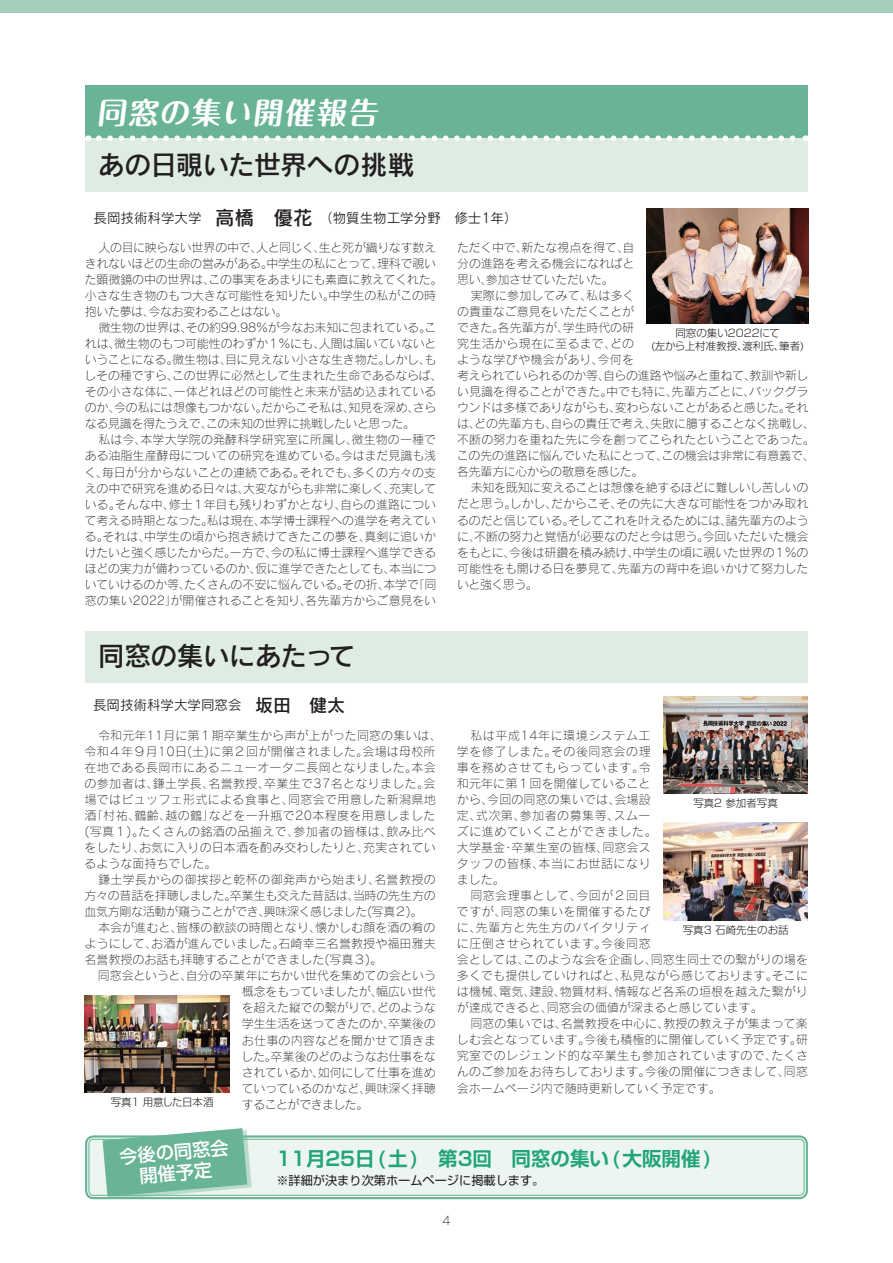
<style>
.page{position:relative;width:893px;height:1263px;background:#fff}
.page>*{position:absolute;margin:0;border:0;box-sizing:border-box;transform-origin:0 0}
.t1{font:700 30px "Maru Fo Pro";color:#fff}
.t2{font:27px "Rodin Pro DB";letter-spacing:-.035em;color:#231f20}
.t3{font:700 19.5px "Shin Go Pr 6 N De";color:#21a577}
.t4{font:500 18.3px/21px "Shin Go Pro";color:#fff;text-align:center}
.t5{font:13.5px "Rodin Pro M";color:#231f20}
.t6{font:12.15px "Shin Go Pr 6 N";color:#231f20}
.t7{font:12px/16px "Rodin Pro L";color:#231f20;text-align:justify}
.t8{font:12px/16px "Rodin Pro L";letter-spacing:-.02em;color:#231f20}
.t9{font:12px/16px "Rodin Pro L";letter-spacing:.025em;color:#231f20}
.t10{font:12px/16px "Rodin Pro L";letter-spacing:.045em;color:#231f20}
.t11{font:300 10.5px/13.5px "Shin Go Pro";color:#231f20;text-align:center}
.t12{font:300 10.5px "Shin Go Pro";letter-spacing:-.03em;color:#231f20}
.s1{font-family:"Rodin Pro DB";font-size:19.5px}
.s2{font-family:"Rodin Pro DB";font-size:18px}
</style>
<div class="page">
<div style="left:0;top:0;width:893px;height:13px;background:#a4cdba"></div>
<div style="left:85px;top:85px;width:723px;height:53px;background:#69b396"></div>
<div style="left:85px;top:138px;width:723px;height:53px;background:#deece4"></div>
<svg style="left:99px;top:135px;width:707px;height:6px"></svg>
<div style="left:85px;top:631px;width:723px;height:51px;background:#deece4"></div>
<img style="left:647px;top:208px;width:161px;height:115px">
<img style="left:85px;top:995px;width:144px;height:98px">
<img style="left:663px;top:696px;width:145px;height:98px">
<img style="left:663px;top:823px;width:145px;height:98px">
<div style="left:86px;top:1136px;width:721px;height:62px;background:#edf5f1;border-radius:7px"></div>
<div style="left:85px;top:1135px;width:723px;height:64px;border:2px solid #69b396;border-radius:7px"></div>
<div style="left:89px;top:1139px;width:715px;height:57px;border:1px solid #69b396;border-radius:5px"></div>
<div style="left:107px;top:1130px;width:145px;height:69px;background:#69b396;opacity:.4"></div>
<svg style="left:103px;top:1128px;width:144px;height:69px;background:#7fbea5"></svg>
<h1 class="t1" style="left:96px;top:89px;width:288px">同窓の集い開催報告</h1>
<h2 class="t2" style="left:98px;top:147px;width:318px">あの日覗いた世界への挑戦</h2>
<p class="t5" style="left:94px;top:209px;width:426px">長岡技術科学大学 <span class="s1">高橋　優花</span>（物質生物工学分野　修士1年）</p>
<p class="t8" style="left:85px;top:239px;width:359px;text-indent:14px">人の目に映らない世界の中で、人と同じく、生と死が織りなす数えきれないほどの生命の営みがある。中学生の私にとって、理科で覗いた顕微鏡の中の世界は、この事実をあまりにも素直に教えてくれた。小さな生き物のもつ大きな可能性を知りたい。中学生の私がこの時抱いた夢は、今なお変わることはない。</p>
<p class="t8" style="left:85px;top:319px;width:359px;text-indent:14px">微生物の世界は、その約99.98%が今なお未知に包まれている。これは、微生物のもつ可能性のわずか１％にも、人間は届いていないということになる。微生物は、目に見えない小さな生き物だ。しかし、もしその種ですら、この世界に必然として生まれた生命であるならば、その小さな体に、一体どれほどの可能性と未来が詰め込まれているのか、今の私には想像もつかない。だからこそ私は、知見を深め、さらなる見識を得たうえで、この未知の世界に挑戦したいと思った。</p>
<p class="t7" style="left:85px;top:432px;width:353px;text-indent:14px">私は今、本学大学院の発酵科学研究室に所属し、微生物の一種である油脂生産酵母についての研究を進めている。今はまだ見識も浅く、毎日が分からないことの連続である。それでも、多くの方々の支えの中で研究を進める日々は、大変ながらも非常に楽しく、充実している。そんな中、修士１年目も残りわずかとなり、自らの進路について考える時期となった。私は現在、本学博士課程への進学を考えている。それは、中学生の頃から抱き続けてきたこの夢を、真剣に追いかけたいと強く感じたからだ。一方で、今の私に博士課程へ進学できるほどの実力が備わっているのか、仮に進学できたとしても、本当についていけるのか等、たくさんの不安に悩んでいる。その折、本学で「同窓の集い2022」が開催されることを知り、各先輩方からご意見をい</p>
<p class="t7" style="left:457px;top:239px;width:179px">ただく中で、新たな視点を得て、自分の進路を考える機会になればと思い、参加させていただいた。</p>
<p class="t7" style="left:457px;top:287px;width:359px;text-align:left;text-indent:14px">実際に参加してみて、私は多く<br>の貴重なご意見をいただくことが<br>できた。各先輩方が、学生時代の研<br>究生活から現在に至るまで、どの<br>ような学びや機会があり、今何を<br>考えられていられるのか等、自らの進路や悩みと重ねて、教訓や新しい見識を得ることができた。中でも特に、先輩方ごとに、バックグラウンドは多様でありながらも、変わらないことがあると感じた。それは、どの先輩方も、自らの責任で考え、失敗に臆することなく挑戦し、不断の努力を重ねた先に今を創ってこられたということであった。この先の進路に悩んでいた私にとって、この機会は非常に有意義で、各先輩方に心からの敬意を感じた。</p>
<p class="t7" style="left:457px;top:480px;width:353px;text-indent:14px">未知を既知に変えることは想像を絶するほどに難しいし苦しいのだと思う。しかし、だからこそ、その先に大きな可能性をつかみ取れるのだと信じている。そしてこれを叶えるためには、諸先輩方のように、不断の努力と覚悟が必要なのだと今は思う。今回いただいた機会をもとに、今後は研鑽を積み続け、中学生の頃に覗いた世界の１%の可能性をも開ける日を夢見て、先輩方の背中を追いかけて努力したいと強く思う。</p>
<p class="t11" style="left:651px;top:325px;width:155px">同窓の集い2022にて<br>(左から上村准教授、渡利氏、筆者)</p>
<h2 class="t2" style="left:98px;top:638px;width:260px">同窓の集いにあたって</h2>
<p class="t5" style="left:93px;top:696px;width:253px">長岡技術科学大学同窓会 <span class="s2">坂田　健太</span></p>
<p class="t9" style="left:85px;top:727px;width:359px;text-indent:14px">令和元年11月に第１期卒業生から声が上がった同窓の集いは、令和４年９月10日(土)に第２回が開催されました。会場は母校所在地である長岡市にあるニューオータニ長岡となりました。本会の参加者は、鎌土学長、名誉教授、卒業生で37名となりました。会場ではビュッフェ形式による食事と、同窓会で用意した新潟県地酒「村祐、鶴齢、越の鶴」などを一升瓶で20本程度を用意しました(写真１)。たくさんの銘酒の品揃えで、参加者の皆様は、飲み比べをしたり、お気に入りの日本酒を酌み交わしたりと、充実されているような面持ちでした。</p>
<p class="t7" style="left:84px;top:871px;width:353px;text-indent:14px">鎌土学長からの御挨拶と乾杯の御発声から始まり、名誉教授の方々の昔話を拝聴しました。卒業生も交えた昔話は、当時の先生方の血気方剛な活動が窺うことができ、興味深く感じました(写真２)。</p>
<p class="t7" style="left:85px;top:919px;width:353px;text-indent:14px">本会が進むと、皆様の歓談の時間となり、懐かしむ顔を酒の肴のようにして、お酒が進んでいました。石崎幸三名誉教授や福田雅夫名誉教授のお話も拝聴することができました(写真３)。</p>
<p class="t7" style="left:241px;top:967px;width:196px;text-indent:-144px">同窓会というと、自分の卒業年にちかい世代を集めての会という概念をもっていましたが、幅広い世代を超えた縦での繋がりで、どのような学生生活を送ってきたのか、卒業後のお仕事の内容などを聞かせて頂きました。卒業後のどのようなお仕事をなされているか、如何にして仕事を進めていっているのかなど、興味深く拝聴することができました。</p>
<p class="t12" style="left:100px;top:1094px;width:115px">　写真１ 用意した日本酒</p>
<p class="t10" style="left:457px;top:727px;width:201px;text-indent:14px">私は平成14年に環境システム工学を修了しまた。その後同窓会の理事を務めさせてもらっています。令和元年に第１回を開催していることから、今回の同窓の集いでは、会場設定、式次第、参加者の募集等、スムーズに進めていくことができました。大学基金・卒業生室の皆様、同窓会スタッフの皆様、本当にお世話になりました。</p>
<p class="t7" style="left:457px;top:887px;width:353px;text-align:left;text-indent:14px">同窓会理事として、今回が２回目<br>ですが、同窓の集いを開催するたび<br>に、先輩方と先生方のバイタリティ<br>に圧倒させられています。今後同窓<br>会としては、このような会を企画し、同窓生同士での繋がりの場を多くでも提供していければと、私見ながら感じております。そこには機械、電気、建設、物質材料、情報など各系の垣根を越えた繋がりが達成できると、同窓会の価値が深まると感じています。</p>
<p class="t7" style="left:457px;top:1015px;width:353px;text-indent:14px">同窓の集いでは、名誉教授を中心に、教授の教え子が集まって楽しむ会となっています。今後も積極的に開催していく予定です。研究室でのレジェンド的な卒業生も参加されていますので、たくさんのご参加をお待ちしております。今後の開催につきまして、同窓会ホームページ内で随時更新していく予定です。</p>
<p class="t11" style="left:693px;top:795px;width:86px">写真２ 参加者写真</p>
<p class="t11" style="left:683px;top:922px;width:107px">写真3 石崎先生のお話</p>
<h3 class="t4" style="left:118px;top:1144px;width:111px;rotate:-5deg">今後の同窓会開催予定</h3>
<h3 class="t3" style="left:276px;top:1142px;width:437px">11月25日(土)　第3回　同窓の集い(大阪開催)</h3>
<p class="t6" style="left:276px;top:1170px;width:270px">※詳細が決まり次第ホームページに掲載します。</p>
<p class="t7" style="left:442px;top:1212px;width:10px">4</p>
</div>
